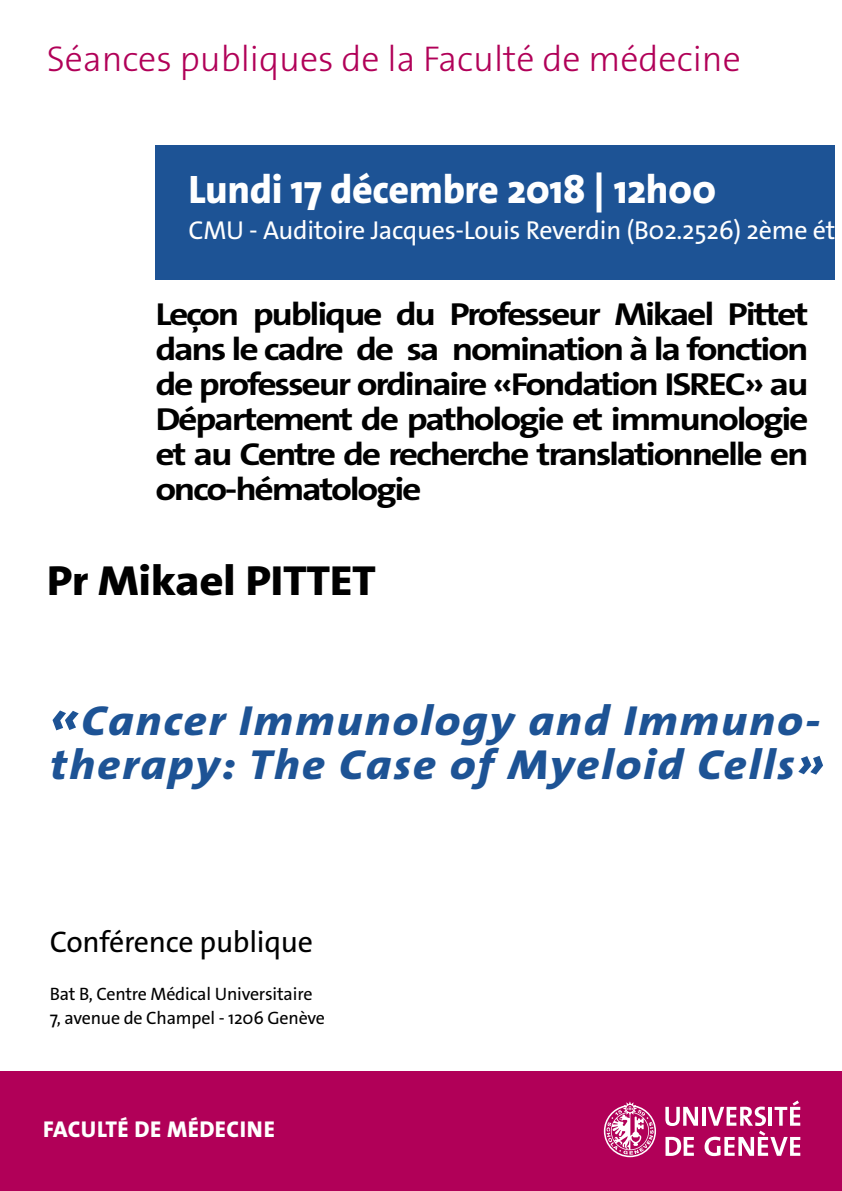
<style>
.page{position:relative;width:842px;height:1191px;background:#fff}
.page>*{position:absolute;margin:0;border:0;box-sizing:border-box;transform-origin:0 0}
.t1{font:italic 800 42.3px/44px "The Sans Os F";letter-spacing:.04em;color:#1d5395;scale:1.11 1}
.t2{font:800 42.3px "The Sans Os F";letter-spacing:-.01em;color:#000;scale:1.11 1}
.t3{font:800 40px "The Sans Os F";letter-spacing:-.01em;color:#fff}
.t4{font:300 36px "The Sans Os F";color:#b10058}
.t5{font:700 32px/35px "The Sans Os F";letter-spacing:-.06em;color:#000;text-align:justify;scale:1.18 1}
.t6{font:30px "The Sans Os F";letter-spacing:-.01em;color:#000}
.t7{font:26px "The Sans Os F";letter-spacing:-.01em;color:#fff}
.t8{font:800 23px "The Sans Os F";letter-spacing:.02em;color:#fff}
.t9{font:18px/24px "The Sans Os F";letter-spacing:-.01em;color:#000}
.s1{font-size:48.6px}
.s2{font-size:45.9px}
</style>
<div class="page">
<div style="left:155px;top:145px;width:680px;height:134px;background:#1d5395"></div>
<div style="left:0;top:1071px;width:842px;height:120px;background:#b10058"></div>
<svg style="left:604px;top:1101px;width:52px;height:56px"></svg>
<svg style="left:665px;top:1106px;width:33px;height:20px"></svg>
<hr style="left:702px;top:1106px;width:3px;height:19px;background:#fff">
<svg style="left:665px;top:1136px;width:29px;height:20px"></svg>
<svg style="left:704px;top:1100px;width:96px;height:56px"></svg>
<p class="t4" style="left:47px;top:36px;width:695px">Séances publiques de la Faculté de médecine</p>
<p class="t3" style="left:189px;top:163px;width:529px">Lundi 17 décembre 2018 | 12h00</p>
<p class="t7" style="left:189px;top:213px;width:654px">CMU - Auditoire Jacques-Louis Reverdin (B02.2526) 2ème ét.</p>
<p class="t5" style="left:155px;top:297px;width:555px">Leçon publique du Professeur Mikael Pittet dans le cadre de sa nomination à la fonction de professeur ordinaire «Fondation ISREC» au Département de pathologie et immunologie et au Centre de recherche translationnelle en onco-hématologie</p>
<h1 class="t2" style="left:47px;top:553px;width:298px">Pr Mikael PITTET</h1>
<h1 class="t1" style="left:50px;top:698px;width:699px"><span class="s1">«</span>Cancer Immunology and Immuno&shy;therapy: The Case of Myeloid Cells<span class="s2">»</span></h1>
<p class="t6" style="left:50px;top:922px;width:265px">Conférence publique</p>
<p class="t9" style="left:50px;top:981px;width:277px">Bat B, Centre Médical Universitaire<br>7, avenue de Champel - 1206 Genève</p>
<p class="t8" style="left:43px;top:1114px;width:233px">FACULTÉ DE MÉDECINE</p>
</div>
